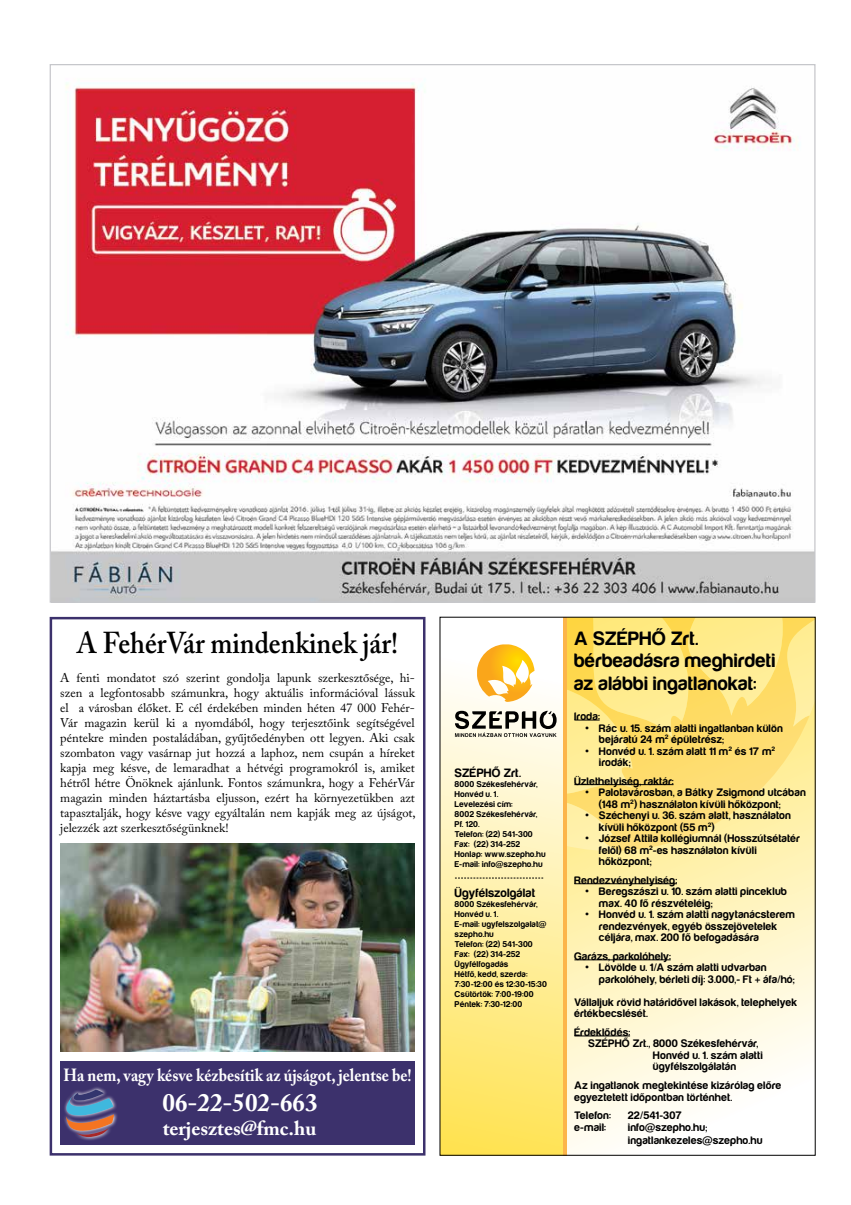
<style>
.page{position:relative;width:851px;height:1205px;background:#fff}
.page>*{position:absolute;margin:0;border:0;box-sizing:border-box;transform-origin:0 0}
.t1{font:600 30px "Adobe Caslon Pro";color:#000;scale:.9 1}
.t2{font:700 25px "Adobe Caslon Pro";color:#fff}
.t3{font:20px/22.5px "Harabara Bold HUN";letter-spacing:.035em;color:#000}
.t4{font:700 20px "Adobe Caslon Pro";color:#fff}
.t5{font:700 17.5px "Adobe Caslon Pro";color:#fff;scale:.9 1}
.t6{font:12.5px/15px "Adobe Caslon Pro";color:#000;text-align:justify}
.t7{font:12.5px "Harabara Bold HUN";letter-spacing:.04em;color:#000}
.t8{font:11.25px/11.5px "Harabara Bold HUN";letter-spacing:.045em;color:#000}
.t9{font:8.75px/10px "Harabara Bold HUN";letter-spacing:.05em;color:#000}
.s1{font-family:"Arial"}
</style>
<div class="page">
<img style="left:52px;top:82px;width:761px;height:519px">
<div style="left:50px;top:617px;width:375px;height:538px;border:2px solid #3c316c"></div>
<div style="left:60px;top:1061px;width:355px;height:84px;background:#3c316c"></div>
<svg style="left:64px;top:1087px;width:53px;height:53px"></svg>
<svg style="left:66px;top:1089px;width:48px;height:48px"></svg>
<img style="left:60px;top:843px;width:354px;height:208px">
<div style="left:439px;top:617px;width:125px;height:538px;background:linear-gradient(to bottom,#fff,#ffe253)"></div>
<svg style="left:566px;top:851px;width:247px;height:302px"></svg>
<svg style="left:455px;top:878px;width:88px;height:1px"></svg>
<svg style="left:455px;top:711px;width:101px;height:26px;background:#9f9d92"></svg>
<svg style="left:477px;top:644px;width:57px;height:58px"></svg>
<svg style="left:562px;top:619px;width:4px;height:534px;background:#fcc464"></svg>
<svg style="left:566px;top:617px;width:249px;height:234px;background:#fde481"></svg>
<hr style="left:574px;top:784px;width:99px;height:1px;background:#000">
<hr style="left:574px;top:883px;width:102px;height:1px;background:#000">
<hr style="left:574px;top:959px;width:96px;height:1px;background:#000">
<hr style="left:574px;top:1036px;width:56px;height:1px;background:#000">
<h1 class="t1" style="left:77px;top:625px;width:358px">A FehérVár mindenkinek jár!</h1>
<p class="t6" style="left:60px;top:670px;width:357px">A fenti mondatot szó szerint gondolja lapunk szerkesztősége, hi&shy;szen a legfontosabb számunkra, hogy aktuális információval lássuk el a városban élőket. E cél érdekében minden héten 47 000 Fehér-Vár magazin kerül ki a nyomdából, hogy terjesztőink segítségével péntekre minden postaládában, gyűjtőedényben ott legyen. Aki csak szombaton vagy vasárnap jut hozzá a laphoz, nem csupán a híreket kapja meg késve, de lemaradhat a hétvégi programokról is, amiket hétről hétre Önöknek ajánlunk. Fontos számunkra, hogy a FehérVár magazin minden háztartásba eljusson, ezért ha környezetükben azt tapasztalják, hogy késve vagy egyáltalán nem kapják meg az újságot, jelezzék azt szerkesztőségünknek!</p>
<h3 class="t5" style="left:63px;top:1065px;width:388px">Ha nem, vagy késve kézbesítik az újságot, jelentse be!</h3>
<h2 class="t2" style="left:162px;top:1088px;width:156px">06-22-502-663</h2>
<h3 class="t4" style="left:163px;top:1116px;width:155px">terjesztes@fmc.hu</h3>
<p class="t7" style="left:455px;top:767px;width:67px">SZÉPHŐ Zrt.</p>
<p class="t9" style="left:455px;top:779px;width:92px">8000 Székesfehérvár,<br>Honvéd u. 1.<br>Levelezési cím:<br>8002 Székesfehérvár,<br>Pf. 120.<br>Telefon: (22) 541-300<br>Fax: (22) 314-252<br>Honlap: www.szepho.hu<br>E-mail: info@szepho.hu</p>
<p class="t7" style="left:455px;top:887px;width:82px">Ügyfélszolgálat</p>
<p class="t9" style="left:455px;top:899px;width:93px">8000 Székesfehérvár,<br>Honvéd u. 1.<br>E-mail: ugyfelszolgalat@ szepho.hu<br>Telefon: (22) 541-300<br>Fax: (22) 314-252<br>Ügyfélfogadás<br>Hétfő, kedd, szerda:<br>7:30-12:00 és 12:30-15:30<br>Csütörtök: 7:00-19:00<br>Péntek: 7:30-12:00</p>
<h3 class="t3" style="left:574px;top:627px;width:202px">A SZÉPHŐ Zrt. bérbeadásra meghirdeti az alábbi ingatlanokat:</h3>
<p class="t8" style="left:574px;top:711px;width:27px">Iroda:</p>
<p class="t8" style="left:599px;top:722px;width:185px;text-indent:-14px"><span class="s1">•</span> Rác u. 15. szám alatti ingatlanban külön bejáratú 24 m<sup>2</sup> épületrész;</p>
<p class="t8" style="left:599px;top:745px;width:177px;text-indent:-14px"><span class="s1">•</span> Honvéd u. 1. szám alatt 11 m<sup>2</sup> és 17 m<sup>2 </sup>irodák;</p>
<p class="t8" style="left:574px;top:775px;width:101px">Üzlethelyiség, raktár:</p>
<p class="t8" style="left:599px;top:787px;width:208px;text-indent:-14px"><span class="s1">•</span> Palotavárosban, a Bátky Zsigmond utcában (148 m<sup>2</sup>) használaton kívüli hőközpont;</p>
<p class="t8" style="left:599px;top:810px;width:193px;text-indent:-14px"><span class="s1">•</span> Széchenyi u. 36. szám alatt, használaton kívüli hőközpont (55 m<sup>2</sup>)</p>
<p class="t8" style="left:599px;top:833px;width:202px;text-indent:-14px"><span class="s1">•</span> József Attila kollégiumnál (Hosszútsétatér felől) 68 m<sup>2</sup>-es használaton kívüli hőközpont;</p>
<p class="t8" style="left:574px;top:874px;width:104px">Rendezvényhelyiség:</p>
<p class="t8" style="left:599px;top:886px;width:189px;text-indent:-14px"><span class="s1">•</span> Beregszászi u. 10. szám alatti pinceklub max. 40 fő részvételéig;</p>
<p class="t8" style="left:599px;top:909px;width:197px;text-indent:-14px"><span class="s1">•</span> Honvéd u. 1. szám alatti nagytanácsterem rendezvények, egyéb összejövetelek céljára, max. 200 fő befogadására</p>
<p class="t8" style="left:574px;top:950px;width:98px">Garázs, parkolóhely:</p>
<p class="t8" style="left:599px;top:962px;width:197px;text-indent:-14px"><span class="s1">•</span> Lövölde u. 1/A szám alatti udvarban parkolóhely, bérleti díj: 3.000,- Ft + áfa/hó;</p>
<p class="t8" style="left:574px;top:996px;width:224px">Vállaljuk rövid határidővel lakások, telephelyek értékbecslését.</p>
<p class="t8" style="left:574px;top:1026px;width:57px">Érdeklődés:</p>
<p class="t8" style="left:588px;top:1038px;width:171px">SZÉPHŐ Zrt., 8000 Székesfehérvár,</p>
<p class="t8" style="left:653px;top:1049px;width:111px">Honvéd u. 1. szám alatti</p>
<p class="t8" style="left:653px;top:1061px;width:84px">ügyfélszolgálatán</p>
<p class="t8" style="left:574px;top:1079px;width:208px">Az ingatlanok megtekintése kizárólag előre egyeztetett időpontban történhet.</p>
<p class="t8" style="left:574px;top:1110px;width:38px">Telefon:</p>
<p class="t8" style="left:628px;top:1110px;width:55px">22/541-307</p>
<p class="t8" style="left:574px;top:1121px;width:33px">e-mail:</p>
<p class="t8" style="left:628px;top:1120px;width:136px;line-height:13.8px">info@szepho.hu; ingatlankezeles@szepho.hu</p>
</div>
